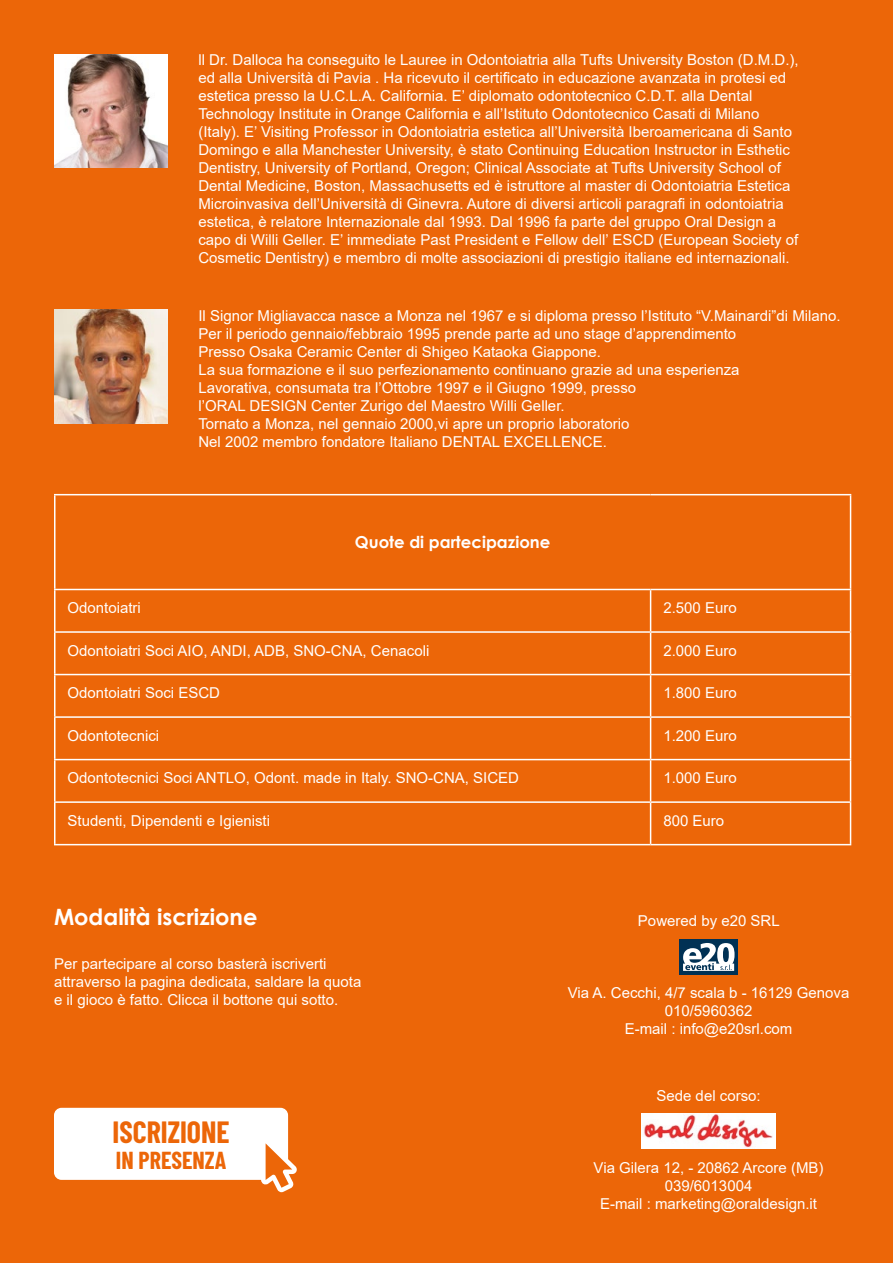
<style>
.page{position:relative;width:893px;height:1263px;background:#ec6608}
.page>*{position:absolute;margin:0;border:0;box-sizing:border-box;transform-origin:0 0}
.t1{font:700 30px "Barlow Condensed";color:#ec6608}
.t2{font:700 24px "Barlow Condensed";color:#ec6608}
.t3{font:700 22.5px "Century Gothic";color:#fff}
.t4{font:700 16.5px "Century Gothic";color:#fff}
.t5{font:15px/18px "Arial";color:#fff}
</style>
<div class="page">
<img style="left:54px;top:54px;width:113px;height:113px">
<img style="left:54px;top:310px;width:113px;height:113px">
<svg style="left:56px;top:590px;width:794px;height:254px"></svg>
<hr style="left:54px;top:494px;width:597px;height:1px;background:#fff">
<hr style="left:54px;top:495px;width:2px;height:94px;background:#fff">
<hr style="left:651px;top:494px;width:200px;height:1px;background:#fff">
<hr style="left:850px;top:495px;width:1px;height:94px;background:#fff">
<hr style="left:54px;top:589px;width:597px;height:1px;background:#fff">
<hr style="left:54px;top:590px;width:2px;height:41px;background:#fff">
<hr style="left:651px;top:589px;width:200px;height:1px;background:#fff">
<hr style="left:650px;top:590px;width:1px;height:41px;background:#fff">
<hr style="left:850px;top:590px;width:1px;height:41px;background:#fff">
<hr style="left:54px;top:631px;width:597px;height:2px;background:#fff">
<hr style="left:54px;top:633px;width:2px;height:41px;background:#fff">
<hr style="left:651px;top:631px;width:200px;height:2px;background:#fff">
<hr style="left:650px;top:633px;width:1px;height:41px;background:#fff">
<hr style="left:850px;top:633px;width:1px;height:41px;background:#fff">
<hr style="left:54px;top:674px;width:597px;height:1px;background:#fff">
<hr style="left:54px;top:675px;width:2px;height:41px;background:#fff">
<hr style="left:651px;top:674px;width:200px;height:1px;background:#fff">
<hr style="left:650px;top:675px;width:1px;height:41px;background:#fff">
<hr style="left:850px;top:675px;width:1px;height:41px;background:#fff">
<hr style="left:54px;top:716px;width:597px;height:2px;background:#fff">
<hr style="left:54px;top:718px;width:2px;height:41px;background:#fff">
<hr style="left:651px;top:716px;width:200px;height:2px;background:#fff">
<hr style="left:650px;top:718px;width:1px;height:41px;background:#fff">
<hr style="left:850px;top:718px;width:1px;height:41px;background:#fff">
<hr style="left:54px;top:759px;width:597px;height:1px;background:#fff">
<hr style="left:54px;top:760px;width:2px;height:41px;background:#fff">
<hr style="left:651px;top:759px;width:200px;height:1px;background:#fff">
<hr style="left:650px;top:760px;width:1px;height:41px;background:#fff">
<hr style="left:850px;top:760px;width:1px;height:41px;background:#fff">
<hr style="left:54px;top:801px;width:597px;height:2px;background:#fff">
<hr style="left:54px;top:803px;width:2px;height:41px;background:#fff">
<hr style="left:651px;top:801px;width:200px;height:2px;background:#fff">
<hr style="left:650px;top:803px;width:1px;height:41px;background:#fff">
<hr style="left:850px;top:803px;width:1px;height:41px;background:#fff">
<hr style="left:54px;top:844px;width:597px;height:1px;background:#fff">
<hr style="left:651px;top:844px;width:200px;height:1px;background:#fff">
<div style="left:679px;top:939px;width:59px;height:35px;background:#003154"></div>
<svg style="left:683px;top:943px;width:51px;height:28px"></svg>
<img style="left:642px;top:1114px;width:133px;height:35px">
<svg style="left:54px;top:1108px;width:243px;height:84px"></svg>
<p class="t5" style="left:198px;top:51px;width:602px">ll Dr. Dalloca ha conseguito le Lauree in Odontoiatria alla Tufts University Boston (D.M.D.), ed alla Università di Pavia . Ha ricevuto il certificato in educazione avanzata in protesi ed estetica presso la U.C.L.A. California. E’ diplomato odontotecnico C.D.T. alla Dental Technology Institute in Orange California e all’Istituto Odontotecnico Casati di Milano (Italy). E’ Visiting Professor in Odontoiatria estetica all’Università Iberoamericana di Santo Domingo e alla Manchester University, è stato Continuing Education Instructor in Esthetic Dentistry, University of Portland, Oregon; Clinical Associate at Tufts University School of Dental Medicine, Boston, Massachusetts ed è istruttore al master di Odontoiatria Estetica Microinvasiva dell’Università di Ginevra. Autore di diversi articoli paragrafi in odontoiatria estetica, è relatore Internazionale dal 1993. Dal 1996 fa parte del gruppo Oral Design a capo di Willi Geller. E’ immediate Past President e Fellow dell’ ESCD (European Society of Cosmetic Dentistry) e membro di molte associazioni di prestigio italiane ed internazionali.</p>
<p class="t5" style="left:198px;top:306px;width:644px">Il Signor Migliavacca nasce a Monza nel 1967 e si diploma presso l’Istituto “V.Mainardi”di Milano.<br>Per il periodo gennaio/febbraio 1995 prende parte ad uno stage d’apprendimento<br>Presso Osaka Ceramic Center di Shigeo Kataoka Giappone.<br>La sua formazione e il suo perfezionamento continuano grazie ad una esperienza<br>Lavorativa, consumata tra l’Ottobre 1997 e il Giugno 1999, presso<br>l’ORAL DESIGN Center Zurigo del Maestro Willi Geller.<br>Tornato a Monza, nel gennaio 2000,vi apre un proprio laboratorio<br>Nel 2002 membro fondatore Italiano DENTAL EXCELLENCE.</p>
<p class="t4" style="left:355px;top:530px;width:197px">Quote di partecipazione</p>
<p class="t5" style="left:68px;top:599px;width:75px">Odontoiatri</p>
<p class="t5" style="left:663px;top:599px;width:75px">2.500 Euro</p>
<p class="t5" style="left:68px;top:641px;width:363px">Odontoiatri Soci AIO, ANDI, ADB, SNO-CNA, Cenacoli</p>
<p class="t5" style="left:663px;top:641px;width:75px">2.000 Euro</p>
<p class="t5" style="left:68px;top:684px;width:154px">Odontoiatri Soci ESCD</p>
<p class="t5" style="left:663px;top:684px;width:75px">1.800 Euro</p>
<p class="t5" style="left:68px;top:726px;width:93px">Odontotecnici</p>
<p class="t5" style="left:663px;top:726px;width:75px">1.200 Euro</p>
<p class="t5" style="left:68px;top:769px;width:453px">Odontotecnici Soci ANTLO, Odont. made in Italy. SNO-CNA, SICED</p>
<p class="t5" style="left:663px;top:769px;width:75px">1.000 Euro</p>
<p class="t5" style="left:68px;top:811px;width:204px">Studenti, Dipendenti e Igienisti</p>
<p class="t5" style="left:663px;top:811px;width:62px">800 Euro</p>
<h3 class="t3" style="left:54px;top:899px;width:205px">Modalità iscrizione</h3>
<p class="t5" style="left:54px;top:955px;width:309px">Per partecipare al corso basterà iscriverti attraverso la pagina dedicata, saldare la quota e il gioco è fatto. Clicca il bottone qui sotto.</p>
<h1 class="t1" style="left:113px;top:1111px;width:119px">ISCRIZIONE</h1>
<h2 class="t2" style="left:116px;top:1143px;width:112px">IN PRESENZA</h2>
<p class="t5" style="left:638px;top:911px;width:143px">Powered by e20 SRL</p>
<p class="t5" style="left:568px;top:983px;width:283px;text-align:center">Via A. Cecchi, 4/7 scala b - 16129 Genova<br>010/5960362<br>E-mail : info@e20srl.com</p>
<p class="t5" style="left:656px;top:1086px;width:106px">Sede del corso:</p>
<p class="t5" style="left:594px;top:1158px;width:231px;text-align:center">Via Gilera 12, - 20862 Arcore (MB)<br>039/6013004<br>E-mail : marketing@oraldesign.it</p>
</div>
